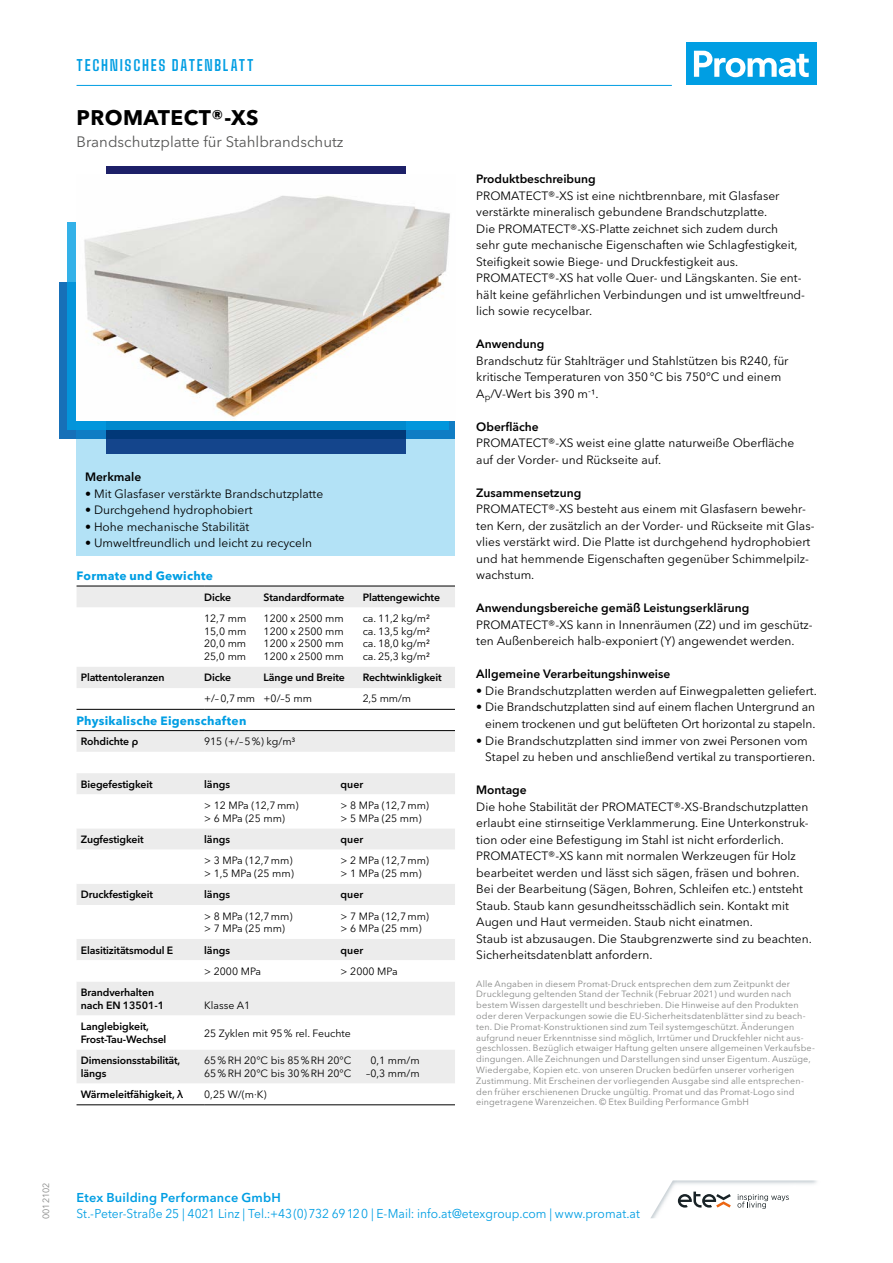
<style>
.page{position:relative;width:893px;height:1263px;background:#fff}
.page>*{position:absolute;margin:0;border:0;box-sizing:border-box;transform-origin:0 0}
.t1{font:700 21px "Avenir Next W1 G";letter-spacing:.02em;color:#000}
.t2{font:15px "Avenir Next W1 G";color:#565655}
.t3{font:700 15px "Big Shoulders Text";letter-spacing:.115em;color:#009ee3}
.t4{font:12.75px "Avenir Next W1 G";color:#009ee3;scale:.95 1}
.t5{font:600 12.75px "Avenir Next W1 G";letter-spacing:.015em;color:#009ee3}
.t6{font:12px/16.5px "Avenir Next W1 G";color:#000}
.t7{font:600 12px "Avenir Next W1 G";color:#000}
.t8{font:700 12px "Avenir Next W1 G";letter-spacing:.02em;color:#009ee3}
.t9{font:10.5px "Avenir Next W1 G";color:#000}
.t10{font:600 10.5px/12.6px "Avenir Next W1 G";letter-spacing:-.01em;color:#000}
.t11{font:9px/10.8px "Avenir Next W1 G";letter-spacing:.01em;color:#868786}
</style>
<div class="page">
<svg style="left:651px;top:1180px;width:166px;height:38px"></svg>
<div style="left:106px;top:166px;width:300px;height:288px;background:#1d2068"></div>
<svg style="left:67px;top:222px;width:10px;height:207px;background:#28a5e1"></svg>
<svg style="left:77px;top:421px;width:378px;height:135px;background:#8dc3e2"></svg>
<img style="left:84px;top:174px;width:366px;height:247px">
<svg style="left:77px;top:587px;width:378px;height:122px"></svg>
<div style="left:77px;top:731px;width:378px;height:21px;background:#ececec"></div>
<svg style="left:77px;top:773px;width:378px;height:310px"></svg>
<hr style="left:77px;top:709px;width:127px;height:1px;background:#000">
<hr style="left:204px;top:709px;width:251px;height:1px;background:#000">
<hr style="left:77px;top:586px;width:127px;height:1px;background:#000">
<hr style="left:204px;top:586px;width:251px;height:1px;background:#000">
<hr style="left:77px;top:1104px;width:127px;height:1px;background:#000">
<hr style="left:204px;top:1104px;width:251px;height:1px;background:#000">
<hr style="left:77px;top:730px;width:127px;height:1px;background:#000">
<hr style="left:204px;top:730px;width:251px;height:1px;background:#000">
<div style="left:686px;top:43px;width:130px;height:42px;background:#009ee3"></div>
<svg style="left:694px;top:51px;width:115px;height:26px"></svg>
<hr style="left:77px;top:85px;width:595px;height:1px;background:#009ee3">
<p class="t3" style="left:77px;top:55px;width:179px">TECHNISCHES DATENBLATT</p>
<h1 class="t1" style="left:77px;top:105px;width:184px">PROMATECT®-XS</h1>
<p class="t2" style="left:77px;top:133px;width:268px">Brandschutzplatte für Stahlbrandschutz</p>
<p class="t7" style="left:85px;top:470px;width:58px">Merkmale</p>
<p class="t6" style="left:85px;top:485px;width:240px">• Mit Glasfaser verstärkte Brandschutzplatte</p>
<p class="t6" style="left:85px;top:502px;width:169px">• Durchgehend hydrophobiert</p>
<p class="t6" style="left:85px;top:518px;width:166px">• Hohe mechanische Stabilität</p>
<p class="t6" style="left:85px;top:535px;width:229px">• Umweltfreundlich und leicht zu recyceln</p>
<p class="t8" style="left:77px;top:568px;width:138px">Formate und Gewichte</p>
<p class="t10" style="left:204px;top:591px;width:29px">Dicke</p>
<p class="t10" style="left:264px;top:591px;width:82px">Standardformate</p>
<p class="t10" style="left:363px;top:591px;width:79px">Plattengewichte</p>
<p class="t9" style="left:204px;top:612px;width:44px">12,7 mm</p>
<p class="t9" style="left:264px;top:612px;width:82px">1200 x 2500 mm</p>
<p class="t9" style="left:363px;top:612px;width:69px">ca. 11,2 kg/m2</p>
<p class="t9" style="left:204px;top:625px;width:44px">15,0 mm</p>
<p class="t9" style="left:264px;top:625px;width:82px">1200 x 2500 mm</p>
<p class="t9" style="left:363px;top:625px;width:69px">ca. 13,5 kg/m2</p>
<p class="t9" style="left:204px;top:637px;width:44px">20,0 mm</p>
<p class="t9" style="left:264px;top:637px;width:82px">1200 x 2500 mm</p>
<p class="t9" style="left:363px;top:637px;width:69px">ca. 18,0 kg/m2</p>
<p class="t9" style="left:204px;top:650px;width:44px">25,0 mm</p>
<p class="t9" style="left:264px;top:650px;width:82px">1200 x 2500 mm</p>
<p class="t9" style="left:363px;top:650px;width:69px">ca. 25,3 kg/m2</p>
<p class="t10" style="left:81px;top:671px;width:85px">Plattentoleranzen</p>
<p class="t10" style="left:204px;top:671px;width:29px">Dicke</p>
<p class="t10" style="left:264px;top:671px;width:83px">Länge und Breite</p>
<p class="t10" style="left:363px;top:671px;width:81px">Rechtwinkligkeit</p>
<p class="t9" style="left:204px;top:692px;width:109px">+/–0,7mm +0/–5 mm</p>
<p class="t9" style="left:363px;top:692px;width:50px">2,5 mm/m</p>
<p class="t8" style="left:77px;top:713px;width:171px">Physikalische Eigenschaften</p>
<p class="t10" style="left:81px;top:735px;width:59px">Rohdichte ρ</p>
<p class="t9" style="left:204px;top:735px;width:93px">915 (+/–5%) kg/m3</p>
<p class="t10" style="left:81px;top:778px;width:73px">Biegefestigkeit</p>
<p class="t10" style="left:204px;top:778px;width:27px">längs</p>
<p class="t10" style="left:341px;top:778px;width:24px">quer</p>
<p class="t9" style="left:204px;top:799px;width:96px">&gt; 12 MPa (12,7mm)</p>
<p class="t9" style="left:341px;top:799px;width:90px">&gt; 8 MPa (12,7mm)</p>
<p class="t9" style="left:204px;top:812px;width:82px">&gt; 6 MPa (25 mm)</p>
<p class="t9" style="left:341px;top:812px;width:82px">&gt; 5 MPa (25 mm)</p>
<p class="t10" style="left:81px;top:833px;width:64px">Zugfestigkeit</p>
<p class="t10" style="left:204px;top:833px;width:27px">längs</p>
<p class="t10" style="left:341px;top:833px;width:24px">quer</p>
<p class="t9" style="left:204px;top:854px;width:90px">&gt; 3 MPa (12,7mm)</p>
<p class="t9" style="left:341px;top:854px;width:90px">&gt; 2 MPa (12,7mm)</p>
<p class="t9" style="left:204px;top:867px;width:91px">&gt; 1,5 MPa (25 mm)</p>
<p class="t9" style="left:341px;top:867px;width:82px">&gt; 1 MPa (25 mm)</p>
<p class="t10" style="left:81px;top:888px;width:74px">Druckfestigkeit</p>
<p class="t10" style="left:204px;top:888px;width:27px">längs</p>
<p class="t10" style="left:341px;top:888px;width:24px">quer</p>
<p class="t9" style="left:204px;top:910px;width:90px">&gt; 8 MPa (12,7mm)</p>
<p class="t9" style="left:341px;top:910px;width:90px">&gt; 7 MPa (12,7mm)</p>
<p class="t9" style="left:204px;top:922px;width:82px">&gt; 7 MPa (25 mm)</p>
<p class="t9" style="left:341px;top:922px;width:82px">&gt; 6 MPa (25 mm)</p>
<p class="t10" style="left:81px;top:943px;width:94px">Elasitizitätsmodul E</p>
<p class="t10" style="left:204px;top:943px;width:27px">längs</p>
<p class="t10" style="left:341px;top:943px;width:24px">quer</p>
<p class="t9" style="left:204px;top:965px;width:58px">&gt; 2000 MPa</p>
<p class="t9" style="left:341px;top:965px;width:58px">&gt; 2000 MPa</p>
<p class="t10" style="left:81px;top:986px;width:85px">Brandverhalten nach EN 13501-1</p>
<p class="t9" style="left:204px;top:999px;width:48px">Klasse A1</p>
<p class="t10" style="left:81px;top:1020px;width:87px">Langlebigkeit,<br>Frost-Tau-Wechsel</p>
<p class="t9" style="left:204px;top:1026px;width:148px">25 Zyklen mit 95% rel. Feuchte</p>
<p class="t10" style="left:81px;top:1054px;width:101px">Dimensionsstabilität, längs</p>
<p class="t9" style="left:204px;top:1054px;width:149px">65%RH 20°C bis 85%RH 20°C</p>
<p class="t9" style="left:370px;top:1054px;width:51px">0,1 mm/m</p>
<p class="t9" style="left:204px;top:1067px;width:149px">65%RH 20°C bis 30%RH 20°C</p>
<p class="t9" style="left:366px;top:1067px;width:55px">–0,3 mm/m</p>
<p class="t10" style="left:81px;top:1088px;width:104px">Wärmeleitfähigkeit, λ</p>
<p class="t9" style="left:204px;top:1088px;width:64px">0,25 W/(m∙K)</p>
<p class="t7" style="left:476px;top:172px;width:121px">Produktbeschreibung</p>
<p class="t6" style="left:476px;top:187px;width:330px">PROMATECT®-XS ist eine nichtbrennbare, mit Glasfaser verstärkte mineralisch gebundene Brandschutzplatte.<br>Die PROMATECT®-XS-Platte zeichnet sich zudem durch<br>sehr gute mechanische Eigenschaften wie Schlagfestigkeit, Steifigkeit sowie Biege- und Druckfestigkeit aus.<br>PROMATECT®-XS hat volle Quer- und Längskanten. Sie ent&shy;hält keine gefährlichen Verbindungen und ist umweltfreund&shy;lich sowie recycelbar.</p>
<p class="t7" style="left:476px;top:337px;width:70px">Anwendung</p>
<p class="t6" style="left:476px;top:352px;width:314px">Brandschutz für Stahlträger und Stahlstützen bis R240, für kritische Temperaturen von 350°C bis 750°C und einem<br>A<sub>p</sub>/V-Wert bis 390 m<sup>-</sup>1.</p>
<p class="t7" style="left:476px;top:419px;width:64px">Oberfläche</p>
<p class="t6" style="left:476px;top:435px;width:320px">PROMATECT®-XS weist eine glatte naturweiße Oberfläche auf der Vorder- und Rückseite auf.</p>
<p class="t7" style="left:476px;top:485px;width:107px">Zusammensetzung</p>
<p class="t6" style="left:476px;top:501px;width:340px">PROMATECT®-XS besteht aus einem mit Glasfasern bewehr&shy;ten Kern, der zusätzlich an der Vorder- und Rückseite mit Glas&shy;vlies verstärkt wird. Die Platte ist durchgehend hydrophobiert und hat hemmende Eigenschaften gegenüber Schimmelpilz&shy;wachstum.</p>
<p class="t7" style="left:476px;top:601px;width:275px">Anwendungsbereiche gemäß Leistungserklärung</p>
<p class="t6" style="left:476px;top:616px;width:338px">PROMATECT®-XS kann in Innenräumen (Z2) und im geschütz&shy;ten Außenbereich halb-exponiert (Y) angewendet werden.</p>
<p class="t7" style="left:476px;top:667px;width:196px">Allgemeine Verarbeitungshinweise</p>
<p class="t6" style="left:476px;top:682px;width:342px">• Die Brandschutzplatten werden auf Einwegpaletten geliefert.</p>
<p class="t6" style="left:476px;top:699px;width:341px;text-align:right">• Die Brandschutzplatten sind auf einem flachen Untergrund an einem trockenen und gut belüfteten Ort horizontal zu stapeln.</p>
<p class="t6" style="left:485px;top:732px;width:331px;text-indent:-9px">• Die Brandschutzplatten sind immer von zwei Personen vom<br>Stapel zu heben und anschließend vertikal zu transportieren.</p>
<p class="t7" style="left:476px;top:782px;width:52px">Montage</p>
<p class="t6" style="left:476px;top:798px;width:337px">Die hohe Stabilität der PROMATECT®-XS-Brandschutzplatten erlaubt eine stirnseitige Verklammerung. Eine Unterkonstruk&shy;tion oder eine Befestigung im Stahl ist nicht erforderlich.<br>PROMATECT®-XS kann mit normalen Werkzeugen für Holz bearbeitet werden und lässt sich sägen, fräsen und bohren.<br>Bei der Bearbeitung (Sägen, Bohren, Schleifen etc.) entsteht Staub. Staub kann gesundheitsschädlich sein. Kontakt mit Augen und Haut vermeiden. Staub nicht einatmen.<br>Staub ist abzusaugen. Die Staubgrenzwerte sind zu beachten.<br>Sicherheitsdatenblatt anfordern.</p>
<p class="t11" style="left:476px;top:978px;width:340px">Alle Angaben in diesem Promat-Druck entsprechen dem zum Zeitpunkt der Drucklegung geltenden Stand der Technik (Februar 2021) und wurden nach bestem Wissen dargestellt und beschrieben. Die Hinweise auf den Produkten oder deren Verpackungen sowie die EU-Sicherheitsdatenblätter sind zu beach&shy;ten. Die Promat-Konstruktionen sind zum Teil systemgeschützt. Änderungen aufgrund neuer Erkenntnisse sind möglich, Irrtümer und Druckfehler nicht aus&shy;geschlossen. Bezüglich etwaiger Haftung gelten unsere allgemeinen Verkaufsbe&shy;dingungen. Alle Zeichnungen und Darstellungen sind unser Eigentum. Auszüge, Wiedergabe, Kopien etc. von unseren Drucken bedürfen unserer vorherigen Zustimmung. Mit Erscheinen der vorliegenden Ausgabe sind alle entsprechen&shy;den früher erschienenen Drucke ungültig. Promat und das Promat-Logo sind eingetragene Warenzeichen. © Etex Building Performance GmbH</p>
<p class="t11" style="left:41px;top:1219px;width:38px;rotate:-90deg">0012102</p>
<p class="t5" style="left:77px;top:1189px;width:206px">Etex Building Performance GmbH</p>
<p class="t4" style="left:77px;top:1206px;width:595px">St.-Peter-Straße 25 | 4021 Linz | Tel.:+43(0)732 69120 | E-Mail: info.at@etexgroup.com | www.promat.at</p>
</div>
